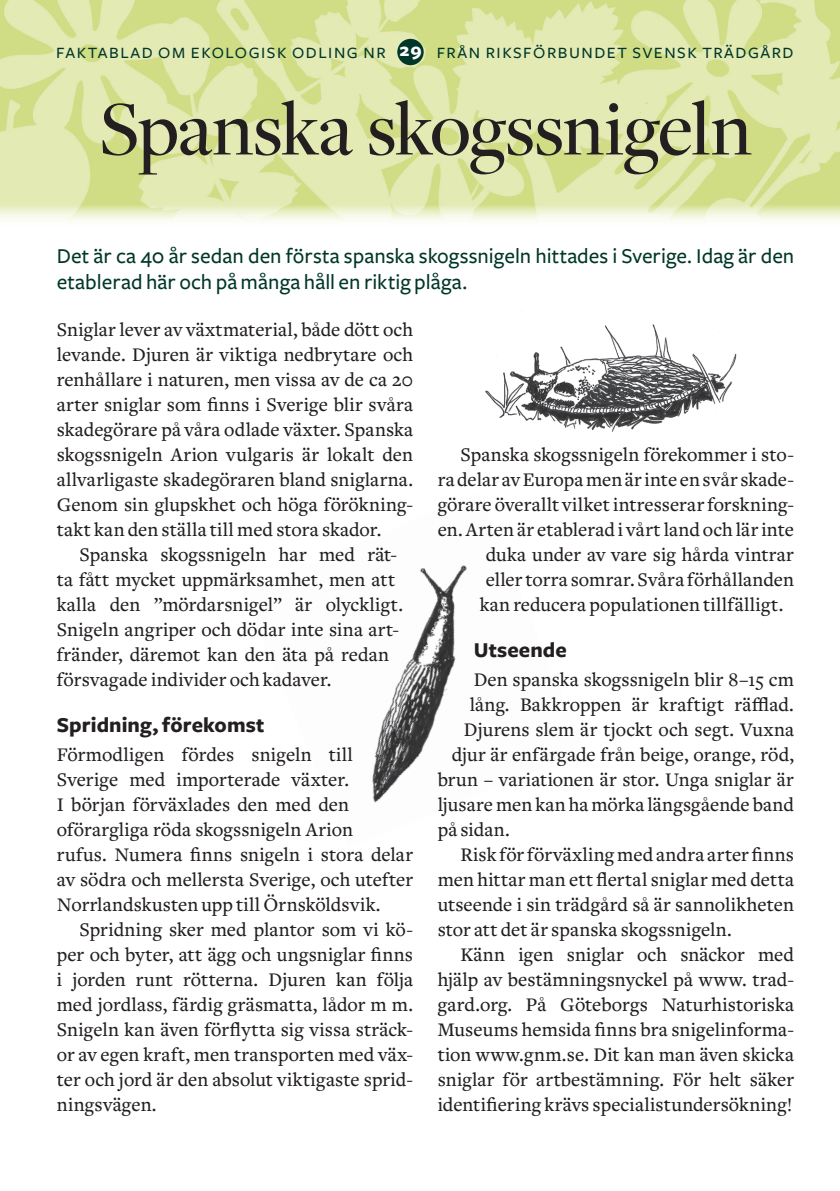
<style>
.page{position:relative;width:840px;height:1191px;background:#fff}
.page>*{position:absolute;margin:0;border:0;box-sizing:border-box;transform-origin:0 0}
.Rubrik_huvud{font:500 80px "Freight Disp Pro";letter-spacing:-.01em;color:#231f20}
.Ingress{font:500 22px/26px "Freight Sans";letter-spacing:.005em;color:#003729}
.rubrik_2{font:700 22px "Freight Sans";letter-spacing:.005em;color:#231f20}
.indrag_brödtext{font:500 20px/25px "Freight Text";letter-spacing:.005em;color:#231f20;text-align:justify}
.brödtext{font:500 20px/25px "Freight Text";letter-spacing:.005em;color:#231f20;text-align:justify}
.Faktabladsnummer{font:500 16.4px "Freight Sans";letter-spacing:.09em;color:#003729;scale:1.04 1}
.s1{color:#00372a}
.s2{font-weight:700;font-size:19.2px;color:#fff}
</style>
<div class="page">
<img style="left:0;top:0;width:839px;height:221px">
<div style="left:397px;top:39px;width:26px;height:26px;background:#003729;border-radius:50%"></div>
<img style="left:372px;top:565px;width:95px;height:238px">
<img style="left:485px;top:324px;width:252px;height:108px">
<p class="Faktabladsnummer" style="left:56px;top:44px;width:710px"><span class="s1">FAKTABLAD OM EKOLOGISK OD</span>LING NR <span class="s2">29</span> FRÅN RIKSFÖRBUNDET SVENSK TRÄDGÅRD</p>
<p class="Rubrik_huvud" style="left:99px;top:76px;width:653px">Spanska skogssnigeln</p>
<p class="Ingress" style="left:57px;top:243px;width:738px">Det är ca 40 år sedan den första spanska skogssnigeln hittades i Sverige. Idag är den etablerad här och på många håll en riktig plåga.</p>
<p class="brödtext" style="left:57px;top:317px;width:358px">Sniglar lever av växtmaterial, både dött och levande. Djuren är viktiga nedbrytare och renhållare i naturen, men vissa av de ca 20 arter sniglar som finns i Sverige blir svåra skadegörare på våra odlade växter. Spanska skogssnigeln Arion vulgaris är lokalt den allvarligaste skadegöraren bland sniglarna.<br>Genom sin glupskhet och höga förökning&shy;takt kan den ställa till med stora skador.</p>
<p class="indrag_brödtext" style="left:57px;top:542px;width:347px;text-align:left;text-indent:23px">Spanska skogssnigeln har med rät&shy;ta fått mycket uppmärksamhet, men att kalla den ”mördarsnigel” är olyckligt.<br>Snigeln angriper och dödar inte sina art&shy;fränder, däremot kan den äta på redan försvagade individer och kadaver.</p>
<p class="rubrik_2" style="left:57px;top:713px;width:209px">Spridning, förekomst</p>
<p class="brödtext" style="left:57px;top:742px;width:358px;text-align:left">Förmodligen fördes snigeln till Sverige med importerade växter.<br>I början förväxlades den med den oförargliga röda skogssnigeln Arion<br>rufus. Numera finns snigeln i stora delar av södra och mellersta Sverige, och utefter Norrlandskusten upp till Örnsköldsvik.</p>
<p class="indrag_brödtext" style="left:57px;top:917px;width:358px;text-indent:23px">Spridning sker med plantor som vi kö&shy;per och byter, att ägg och ungsniglar finns i jorden runt rötterna. Djuren kan följa med jordlass, färdig gräsmatta, lådor m m.<br>Snigeln kan även förflytta sig vissa sträck&shy;or av egen kraft, men transporten med väx&shy;ter och jord är den absolut viktigaste sprid&shy;ningsvägen.</p>
<p class="indrag_brödtext" style="left:460px;top:442px;width:335px">Spanska skogssnigeln förekommer i sto-</p>
<p class="indrag_brödtext" style="left:437px;top:467px;width:358px">ra delar av Europa men är inte en svår skade-</p>
<p class="indrag_brödtext" style="left:437px;top:492px;width:358px">görare överallt vilket intresserar forskning-</p>
<p class="indrag_brödtext" style="left:437px;top:517px;width:357px">en. Arten är etablerad i vårt land och lär inte</p>
<p class="indrag_brödtext" style="left:485px;top:542px;width:309px">duka under av vare sig hårda vintrar</p>
<p class="indrag_brödtext" style="left:485px;top:567px;width:309px">eller torra somrar. Svåra förhållanden</p>
<p class="indrag_brödtext" style="left:479px;top:592px;width:305px">kan reducera populationen tillfälligt.</p>
<p class="rubrik_2" style="left:473px;top:638px;width:95px">Utseende</p>
<p class="brödtext" style="left:473px;top:667px;width:321px">Den spanska skogssnigeln blir 8–15 cm</p>
<p class="brödtext" style="left:469px;top:692px;width:325px">lång. Bakkroppen är kraftigt räfflad.</p>
<p class="brödtext" style="left:463px;top:717px;width:332px">Djurens slem är tjockt och segt. Vuxna</p>
<p class="brödtext" style="left:451px;top:742px;width:344px">djur är enfärgade från beige, orange, röd,</p>
<p class="brödtext" style="left:437px;top:767px;width:357px">brun – variationen är stor. Unga sniglar är</p>
<p class="brödtext" style="left:437px;top:792px;width:357px">ljusare men kan ha mörka längsgående band</p>
<p class="brödtext" style="left:437px;top:817px;width:74px">på sidan.</p>
<p class="indrag_brödtext" style="left:437px;top:842px;width:358px;text-indent:23px">Risk för förväxling med andra arter finns men hittar man ett flertal sniglar med detta utseende i sin trädgård så är sannolikheten stor att det är spanska skogssnigeln.</p>
<p class="indrag_brödtext" style="left:437px;top:942px;width:358px;text-indent:23px">Känn igen sniglar och snäckor med hjälp av bestämningsnyckel på www. trad&shy;gard.org. På Göteborgs Naturhistoriska Museums hemsida finns bra snigelinforma&shy;tion www.gnm.se. Dit kan man även skicka sniglar för artbestämning. För helt säker identifiering krävs specialistundersökning!</p>
</div>
